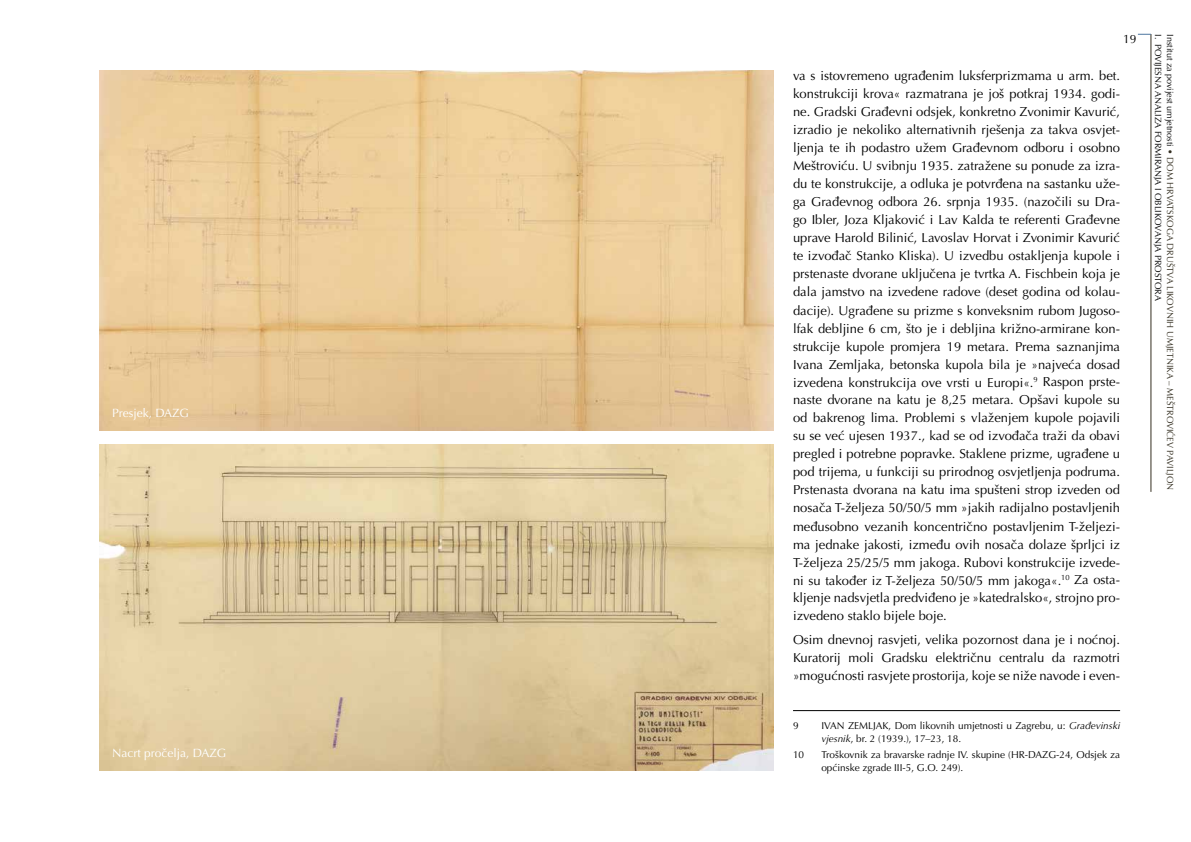
<style>
.page{position:relative;width:1191px;height:842px;background:#fff}
.page>*{position:absolute;margin:0;border:0;box-sizing:border-box;transform-origin:0 0}
.t1{font:13px/18px "Optima LT Pro";color:#000;text-align:justify}
.t2{font:12px "Optima LT Pro";color:#fff}
.t3{font:12px "Optima LT Pro";color:#000}
.t4{font:10px/13px "Optima LT Pro";color:#000}
.t5{font:9px/11.8px "Optima LT Pro";color:#000}
.s1{color:#332e20}
.s2{font-style:italic}
</style>
<div class="page">
<hr style="left:1150px;top:34px;width:1px;height:458px;background:#332e20">
<svg style="left:1137px;top:34px;width:14px;height:1px"></svg>
<hr style="left:793px;top:710px;width:327px;height:1px;background:#000">
<img style="left:99px;top:71px;width:674px;height:359px">
<img style="left:99px;top:445px;width:674px;height:325px">
<p class="t2" style="left:112px;top:405px;width:78px">Presjek, DAZG</p>
<p class="t2" style="left:112px;top:746px;width:116px">Nacrt pročelja, DAZG</p>
<p class="t3" style="left:1123px;top:31px;width:15px">19</p>
<p class="t5" style="left:1176px;top:34px;width:458px;rotate:90deg">Institut za povijest umjetnosti <span class="s1">• DOM HRVATSKOGA DRUŠTVA LIKOVNIH UMJETNIKA – MEŠTROVIĆEV PAVILJON<br></span>I. POVIJESNA ANALIZA FORMIRANJA I OBLIKOVANJA PROSTORA</p>
<p class="t1" style="left:793px;top:67px;width:328px">va s istovremeno ugrađenim luksferprizmama u arm. bet. konstrukciji krova« razmatrana je još potkraj 1934. godi&shy;ne. Gradski Građevni odsjek, konkretno Zvonimir Kavurić, izradio je nekoliko alternativnih rješenja za takva osvjet&shy;ljenja te ih podastro užem Građevnom odboru i osobno Meštroviću. U svibnju 1935. zatražene su ponude za izra&shy;du te konstrukcije, a odluka je potvrđena na sastanku uže&shy;ga Građevnog odbora 26. srpnja 1935. (nazočili su Dra&shy;go Ibler, Joza Kljaković i Lav Kalda te referenti Građevne uprave Harold Bilinić, Lavoslav Horvat i Zvonimir Kavurić te izvođač Stanko Kliska). U izvedbu ostakljenja kupole i prstenaste dvorane uključena je tvrtka A. Fischbein koja je dala jamstvo na izvedene radove (deset godina od kolau&shy;dacije). Ugrađene su prizme s konveksnim rubom Jugoso&shy;lfak debljine 6 cm, što je i debljina križno-armirane kon&shy;strukcije kupole promjera 19 metara. Prema saznanjima Ivana Zemljaka, betonska kupola bila je »najveća dosad izvedena konstrukcija ove vrsti u Europi«.<sup>9</sup> Raspon prste&shy;naste dvorane na katu je 8,25 metara. Opšavi kupole su od bakrenog lima. Problemi s vlaženjem kupole pojavili su se već ujesen 1937., kad se od izvođača traži da obavi pregled i potrebne popravke. Staklene prizme, ugrađene u pod trijema, u funkciji su prirodnog osvjetljenja podruma.<br>Prstenasta dvorana na katu ima spušteni strop izveden od nosača T-željeza 50/50/5 mm »jakih radijalno postavljenih međusobno vezanih koncentrično postavljenim T-željezi&shy;ma jednake jakosti, između ovih nosača dolaze šprljci iz T-željeza 25/25/5 mm jakoga. Rubovi konstrukcije izvede&shy;ni su također iz T-željeza 50/50/5 mm jakoga«.<sup>10</sup> Za osta&shy;kljenje nadsvjetla predviđeno je »katedralsko«, strojno pro&shy;izvedeno staklo bijele boje.</p>
<p class="t1" style="left:793px;top:631px;width:328px">Osim dnevnoj rasvjeti, velika pozornost dana je i noćnoj.<br>Kuratorij moli Gradsku električnu centralu da razmotri »mogućnosti rasvjete prostorija, koje se niže navode i even-</p>
<p class="t4" style="left:793px;top:719px;width:7px">9</p>
<p class="t4" style="left:821px;top:719px;width:300px">IVAN ZEMLJAK, Dom likovnih umjetnosti u Zagrebu, u: <span class="s2">Građevinski vjesnik</span>, br. 2 (1939.), 17–23, 18.</p>
<p class="t4" style="left:793px;top:748px;width:13px">10</p>
<p class="t4" style="left:821px;top:748px;width:300px">Troškovnik za bravarske radnje IV. skupine (HR-DAZG-24, Odsjek za općinske zgrade III-5, G.O. 249).</p>
</div>
